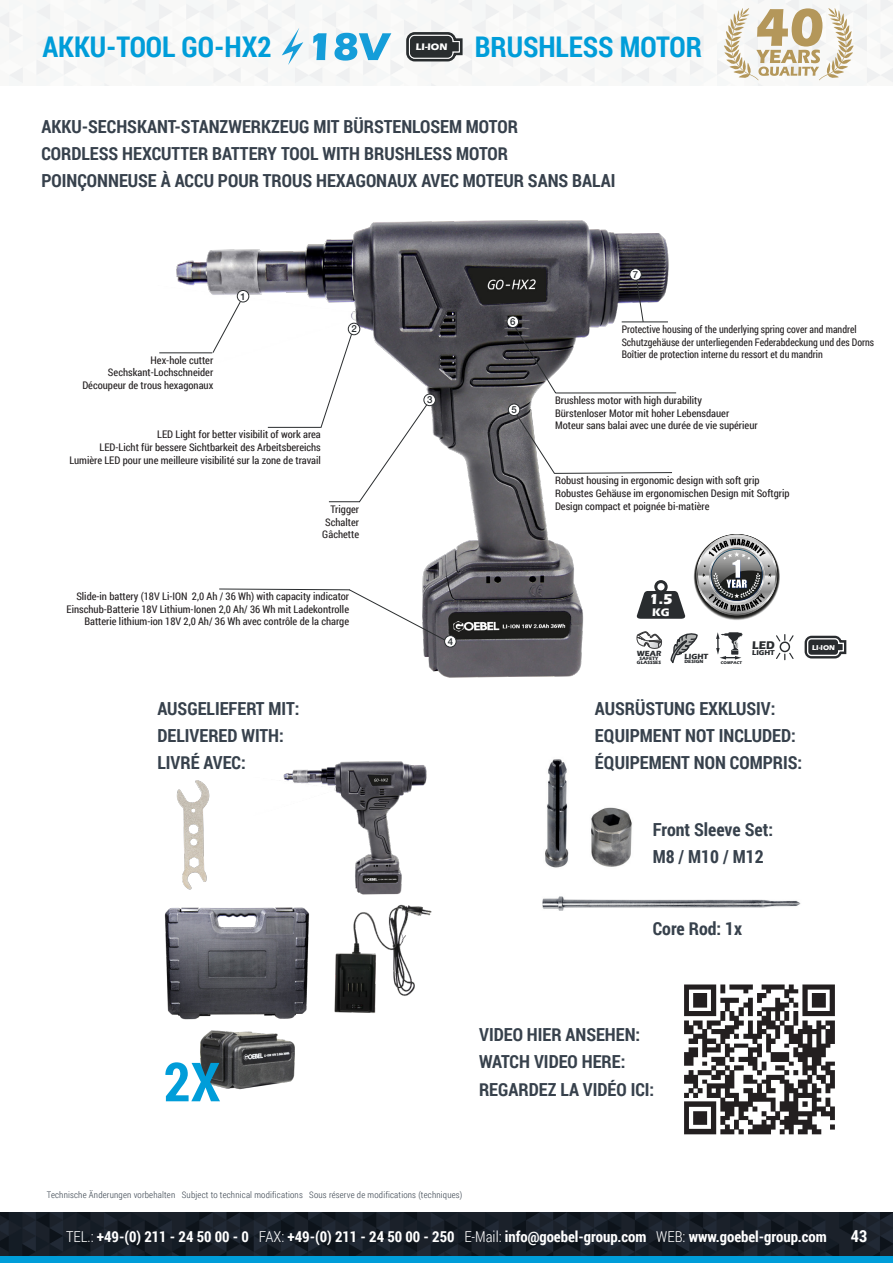
<style>
.page{position:relative;width:893px;height:1263px;background:#fff}
.page>*{position:absolute;margin:0;border:0;box-sizing:border-box;transform-origin:0 0}
.t1{font:700 54px "Roboto Condensed";color:#009dd9}
.t2{font:700 28.5px "Roboto Condensed";color:#009dd9}
.t3{font:700 21px "Eras ITC";color:#282d30}
.t4{font:700 18px "Roboto Condensed";color:#37414c}
.t5{font:700 16.5px "Roboto Condensed";color:#fff}
.t6{font:700 15px "Roboto Condensed";color:#fff}
.t7{font:700 14.7px "Eras ITC";color:#fff}
.t8{font:700 11.4px "Eras ITC";color:#292c2f}
.t9{font:700 11.25px "Eras ITC";color:#fff}
.t10{font:10.5px "Roboto Condensed";color:#231f20}
.t11{font:10.5px "Roboto Condensed";color:#231f20;scale:.93 1}
.t12{font:700 9.75px "Eras ITC";color:#fff}
.t13{font:500 9.6px "Helvetica Neue LT";color:#282d30}
.t14{font:300 9px "Roboto Condensed";letter-spacing:.02em;color:#37414c}
.t15{font:700 7.65px "Eras ITC";color:#292c2f}
.t16{font:700 7.35px "Eras ITC";color:#292c2f}
.t17{font:700 7.2px "Eras ITC";color:#fff}
.t18{font:700 4.95px/3.9px "Eras ITC";color:#292c2f;text-align:center}
.t19{font:700 4.2px "Eras ITC";color:#292c2f}
.s1{font-weight:300}
</style>
<div class="page">
<img style="left:0;top:0;width:893px;height:86px">
<div style="left:805px;top:636px;width:37px;height:22px;border:4px solid #292c2f;border-radius:5px"></div>
<svg style="left:806px;top:637px;width:39px;height:20px"></svg>
<svg style="left:776px;top:634px;width:18px;height:26px"></svg>
<svg style="left:724px;top:8px;width:130px;height:72px"></svg>
<svg style="left:282px;top:28px;width:21px;height:37px"></svg>
<svg style="left:313px;top:33px;width:14px;height:27px"></svg>
<svg style="left:334px;top:33px;width:57px;height:28px"></svg>
<div style="left:406px;top:32px;width:50px;height:29px;border:3px solid #292d2f;border-radius:7px"></div>
<svg style="left:409px;top:34px;width:51px;height:25px"></svg>
<svg style="left:755px;top:538px;width:18px;height:73px"></svg>
<img style="left:684px;top:984px;width:151px;height:151px">
<div style="left:0;top:1255px;width:893px;height:8px;background:#009dd9"></div>
<img style="left:0;top:1213px;width:893px;height:42px">
<img style="left:159px;top:220px;width:596px;height:458px">
<svg style="left:673px;top:580px;width:13px;height:39px"></svg>
<img style="left:545px;top:759px;width:87px;height:109px">
<img style="left:542px;top:896px;width:259px;height:15px">
<svg style="left:218px;top:277px;width:455px;height:365px"></svg>
<div style="left:630px;top:269px;width:11px;height:11px;background:#fff;border-radius:50%"></div>
<div style="left:629px;top:268px;width:13px;height:13px;border:1px solid #2a2d2f;border-radius:50%"></div>
<div style="left:348px;top:323px;width:12px;height:12px;background:#fff;border-radius:50%"></div>
<div style="left:348px;top:323px;width:12px;height:12px;border:1px solid #2a2d2f;border-radius:50%"></div>
<div style="left:424px;top:394px;width:11px;height:12px;background:#fff;border-radius:50%"></div>
<div style="left:423px;top:394px;width:13px;height:12px;border:1px solid #2a2d2f;border-radius:50%"></div>
<div style="left:445px;top:636px;width:11px;height:11px;background:#fff;border-radius:50%"></div>
<div style="left:444px;top:635px;width:13px;height:12px;border:1px solid #2a2d2f;border-radius:50%"></div>
<div style="left:508px;top:404px;width:12px;height:11px;background:#fff;border-radius:50%"></div>
<div style="left:508px;top:404px;width:12px;height:12px;border:1px solid #2a2d2f;border-radius:50%"></div>
<hr style="left:622px;top:321px;width:46px;height:1px;background:#2a2d2f">
<svg style="left:212px;top:301px;width:29px;height:53px"></svg>
<div style="left:237px;top:290px;width:12px;height:12px;background:#fff;border-radius:50%"></div>
<div style="left:237px;top:290px;width:12px;height:12px;border:1px solid #2a2d2f;border-radius:50%"></div>
<hr style="left:159px;top:352px;width:53px;height:1px;background:#2a2d2f">
<svg style="left:514px;top:326px;width:163px;height:68px"></svg>
<div style="left:507px;top:316px;width:12px;height:11px;background:#fff;border-radius:50%"></div>
<div style="left:507px;top:315px;width:12px;height:13px;border:1px solid #2a2d2f;border-radius:50%"></div>
<hr style="left:268px;top:427px;width:53px;height:1px;background:#2a2d2f">
<img style="left:283px;top:761px;width:144px;height:134px">
<img style="left:200px;top:1030px;width:95px;height:60px">
<img style="left:176px;top:780px;width:34px;height:110px">
<img style="left:164px;top:907px;width:146px;height:112px">
<img style="left:334px;top:904px;width:98px;height:109px">
<p class="t2" style="left:43px;top:27px;width:231px">AKKU-TOOL GO-HX2</p>
<p class="t12" style="left:416px;top:41px;width:33px">LI-ION</p>
<p class="t2" style="left:475px;top:27px;width:228px">BRUSHLESS MOTOR</p>
<p class="t4" style="left:41px;top:114px;width:478px">AKKU-SECHSKANT-STANZWERKZEUG MIT BÜRSTENLOSEM MOTOR</p>
<p class="t4" style="left:41px;top:141px;width:468px">CORDLESS HEXCUTTER BATTERY TOOL WITH BRUSHLESS MOTOR</p>
<p class="t4" style="left:41px;top:168px;width:576px">POINÇONNEUSE À ACCU POUR TROUS HEXAGONAUX AVEC MOTEUR SANS BALAI</p>
<p class="t13" style="left:240px;top:291px;width:7px">1</p>
<p class="t13" style="left:633px;top:269px;width:7px">7</p>
<p class="t10" style="left:151px;top:352px;width:64px">Hex-hole cutter</p>
<p class="t10" style="left:108px;top:365px;width:107px">Sechskant-Lochschneider</p>
<p class="t10" style="left:82px;top:378px;width:132px">Découpeur de trous hexagonaux</p>
<p class="t10" style="left:157px;top:427px;width:165px">LED Light for better visibilit of work area</p>
<p class="t10" style="left:100px;top:440px;width:223px">LED-Licht für bessere Sichtbarkeit des Arbeitsbereichs</p>
<p class="t10" style="left:69px;top:453px;width:253px">Lumière LED pour une meilleure visibilité sur la zone de travail</p>
<p class="t13" style="left:351px;top:323px;width:7px">2</p>
<p class="t10" style="left:330px;top:502px;width:30px">Trigger</p>
<p class="t10" style="left:325px;top:515px;width:35px">Schalter</p>
<p class="t10" style="left:322px;top:527px;width:38px">Gâchette</p>
<p class="t10" style="left:76px;top:589px;width:274px">Slide-in battery (18V Li-ION 2,0 Ah / 36 Wh) with capacity indicator</p>
<p class="t10" style="left:67px;top:601px;width:284px">Einschub-Batterie 18V Lithium-Ionen 2,0 Ah/ 36 Wh mit Ladekontrolle</p>
<p class="t10" style="left:84px;top:614px;width:266px">Batterie lithium-ion 18V 2,0 Ah/ 36 Wh avec contrôle de la charge</p>
<p class="t4" style="left:157px;top:696px;width:144px">AUSGELIEFERT MIT:</p>
<p class="t4" style="left:157px;top:723px;width:128px">DELIVERED WITH:</p>
<p class="t4" style="left:157px;top:750px;width:90px">LIVRÉ AVEC:</p>
<p class="t13" style="left:427px;top:394px;width:7px">3</p>
<p class="t13" style="left:448px;top:636px;width:7px">4</p>
<p class="t13" style="left:510px;top:316px;width:7px">6</p>
<p class="t13" style="left:511px;top:404px;width:7px">5</p>
<p class="t11" style="left:622px;top:322px;width:254px">Protective housing of the underlying spring cover and mandrel</p>
<p class="t11" style="left:622px;top:334px;width:273px">Schutzgehäuse der unterliegenden Federabdeckung und des Dorns</p>
<p class="t11" style="left:622px;top:347px;width:218px">Boîtier de protection interne du ressort et du mandrin</p>
<p class="t10" style="left:555px;top:393px;width:149px">Brushless motor with high durability</p>
<p class="t10" style="left:555px;top:406px;width:176px">Bürstenloser Motor mit hoher Lebensdauer</p>
<p class="t10" style="left:555px;top:418px;width:204px">Moteur sans balai avec une durée de vie supérieur</p>
<p class="t10" style="left:555px;top:473px;width:206px">Robust housing in ergonomic design with soft grip</p>
<p class="t10" style="left:555px;top:486px;width:236px">Robustes Gehäuse im ergonomischen Design mit Softgrip</p>
<p class="t10" style="left:555px;top:498px;width:156px">Design compact et poignée bi-matière</p>
<h3 class="t7" style="left:649px;top:591px;width:25px">1.5</h3>
<p class="t9" style="left:652px;top:605px;width:19px">KG</p>
<p class="t15" style="left:637px;top:649px;width:26px">WEAR</p>
<p class="t18" style="left:637px;top:656px;width:26px">SAFETY<br>GLASSSES</p>
<p class="t15" style="left:684px;top:652px;width:25px">LIGHT</p>
<p class="t18" style="left:684px;top:659px;width:20px">DESIGN</p>
<p class="t19" style="left:721px;top:660px;width:23px">COMPACT</p>
<p class="t8" style="left:752px;top:638px;width:24px">LED</p>
<p class="t17" style="left:812px;top:643px;width:24px">LI-ION</p>
<p class="t16" style="left:752px;top:648px;width:24px">LIGHT</p>
<p class="t4" style="left:595px;top:696px;width:182px">AUSRÜSTUNG EXKLUSIV:</p>
<p class="t4" style="left:595px;top:723px;width:203px">EQUIPMENT NOT INCLUDED:</p>
<p class="t4" style="left:595px;top:750px;width:209px">ÉQUIPEMENT NON COMPRIS:</p>
<h3 class="t3" style="left:532px;top:727px;width:285px">Accessories (not included):</h3>
<p class="t4" style="left:653px;top:817px;width:122px">Front Sleeve Set:</p>
<p class="t4" style="left:653px;top:844px;width:112px">M8 / M10 / M12</p>
<p class="t4" style="left:653px;top:915px;width:91px">Core Rod: 1x</p>
<p class="t1" style="left:164px;top:1044px;width:58px">2X</p>
<p class="t4" style="left:479px;top:1022px;width:163px">VIDEO HIER ANSEHEN:</p>
<p class="t4" style="left:479px;top:1049px;width:148px">WATCH VIDEO HERE:</p>
<p class="t4" style="left:479px;top:1076px;width:177px">REGARDEZ LA VIDÉO ICI:</p>
<p class="t14" style="left:47px;top:1188px;width:417px">Technische Änderungen vorbehalten Subject to technical modifications Sous réserve de modifications (techniques)</p>
<h3 class="t6" style="left:66px;top:1226px;width:762px"><span class="s1">TEL.:</span> +49-(0) 211 - 24 50 00 - 0 <span class="s1">FAX:</span> +49-(0) 211 - 24 50 00 - 250 <span class="s1">E-Mail:</span> info@goebel-group.com <span class="s1">WEB:</span> www.goebel-group.com</h3>
<h3 class="t5" style="left:851px;top:1225px;width:18px">43</h3>
</div>
